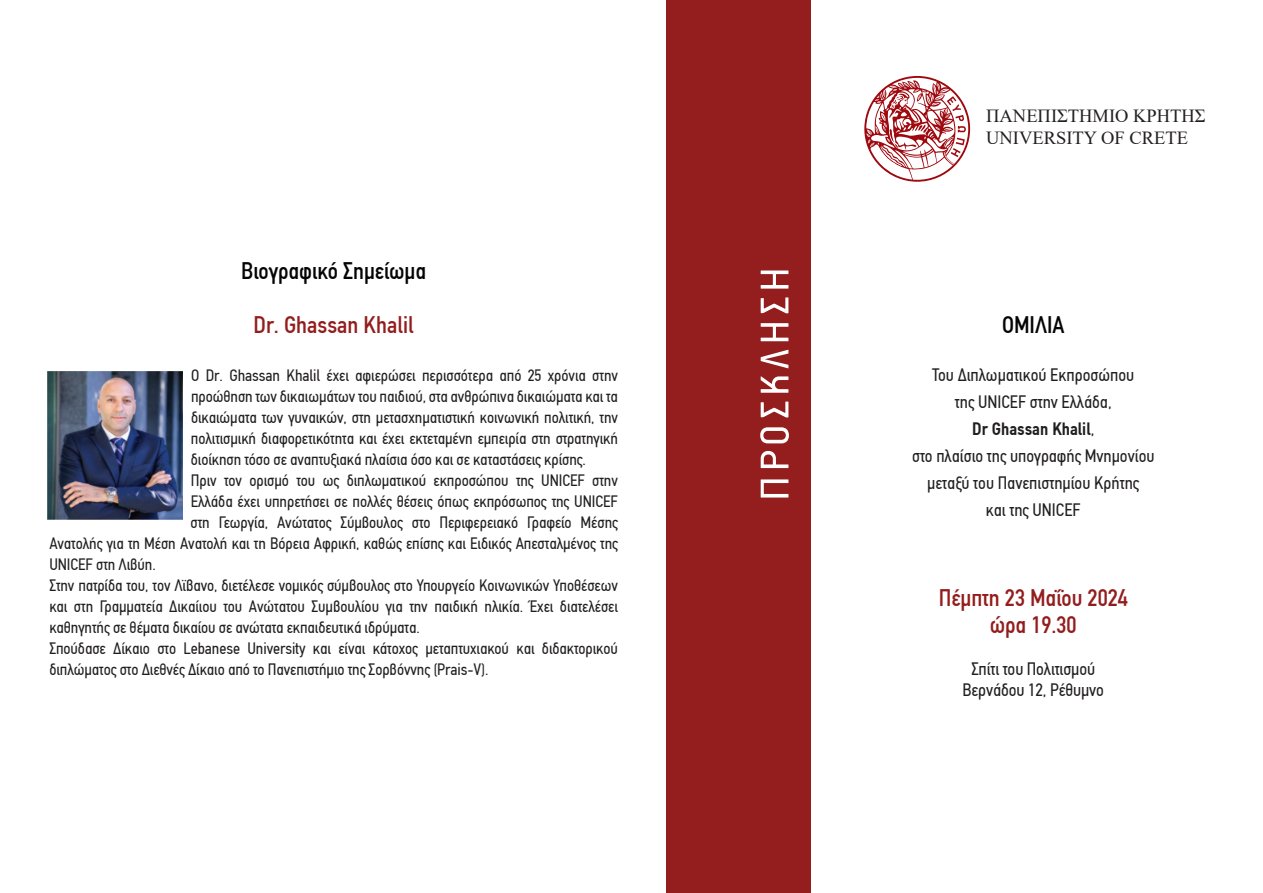
<style>
.page{position:relative;width:1263px;height:893px;background:#fff}
.page>*{position:absolute;margin:0;border:0;box-sizing:border-box;transform-origin:0 0}
.t1{font:500 condensed 24px/27px "PF Din Text";color:#931d1d;text-align:center}
.t2{font:500 condensed 24px "PF Din Text";color:#040504}
.t3{font:18.45px/22.2px "Times New Roman";color:#231f20}
.t4{font:18px/27px "PF Din Text Condensed";color:#211e1e;text-align:center}
.t5{font:16.5px "PF Din Text Condensed";letter-spacing:-.005em;color:#211e1e}
.s1{font-weight:700}
</style>
<div class="page">
<div style="left:666px;top:0;width:144px;height:893px;background:#931e1d"></div>
<svg style="left:761px;top:479px;width:27px;height:19px"></svg>
<svg style="left:761px;top:451px;width:27px;height:17px"></svg>
<svg style="left:760px;top:427px;width:29px;height:16px"></svg>
<svg style="left:761px;top:402px;width:27px;height:15px"></svg>
<svg style="left:761px;top:376px;width:27px;height:17px"></svg>
<svg style="left:761px;top:350px;width:27px;height:18px"></svg>
<svg style="left:761px;top:323px;width:27px;height:18px"></svg>
<svg style="left:761px;top:297px;width:27px;height:16px"></svg>
<svg style="left:761px;top:270px;width:27px;height:19px"></svg>
<img style="left:48px;top:372px;width:134px;height:148px">
<svg style="left:864px;top:76px;width:106px;height:106px"></svg>
<h1 class="t2" style="left:241px;top:257px;width:187px">Βιογραφικό Σηµείωµα</h1>
<h1 class="t1" style="left:254px;top:311px;width:162px">Dr. Ghassan Khalil</h1>
<p class="t5" style="left:191px;top:366px;width:428px">Ο Dr. Ghassan Khalil έχει αφιερώσει περισσότερα από 25 χρόνια στην</p>
<p class="t5" style="left:191px;top:387px;width:428px">προώθηση των δικαιωµάτων του παιδιού, στα ανθρώπινα δικαιώµατα και τα</p>
<p class="t5" style="left:191px;top:408px;width:428px">δικαιώµατα των γυναικών, στη µετασχηµατιστική κοινωνική πολιτική, την</p>
<p class="t5" style="left:191px;top:429px;width:428px">πολιτισµική διαφορετικότητα και έχει εκτεταµένη εµπειρία στη στρατηγική</p>
<p class="t5" style="left:191px;top:450px;width:397px">διοίκηση τόσο σε αναπτυξιακά πλαίσια όσο και σε καταστάσεις κρίσης.</p>
<p class="t5" style="left:191px;top:471px;width:429px">Πριν τον ορισµό του ως διπλωµατικού εκπροσώπου της UNICEF στην</p>
<p class="t5" style="left:191px;top:492px;width:429px">Ελλάδα έχει υπηρετήσει σε πολλές θέσεις όπως εκπρόσωπος της UNICEF</p>
<p class="t5" style="left:191px;top:513px;width:429px">στη Γεωργία, Ανώτατος Σύµβουλος στο Περιφερειακό Γραφείο Μέσης</p>
<p class="t5" style="left:49px;top:534px;width:570px">Ανατολής για τη Μέση Ανατολή και τη Βόρεια Αφρική, καθώς επίσης και Ειδικός Απεσταλµένος της</p>
<p class="t5" style="left:49px;top:555px;width:108px">UNICEF στη Λιβύη.</p>
<p class="t5" style="left:49px;top:576px;width:570px">Στην πατρίδα του, τον Λϊβανο, διετέλεσε νοµικός σύµβουλος στο Υπουργείο Κοινωνικών Υποθέσεων</p>
<p class="t5" style="left:49px;top:597px;width:570px">και στη Γραµµατεία Δικαίιου του Ανώτατου Συµβουλίου για την παιδική ηλικία. Έχει διατελέσει</p>
<p class="t5" style="left:49px;top:618px;width:372px">καθηγητής σε θέµατα δικαίου σε ανώτατα εκπαιδευτικά ιδρύµατα.</p>
<p class="t5" style="left:49px;top:639px;width:570px">Σπούδασε Δίκαιο στο Lebanese University και είναι κάτοχος µεταπτυχιακού και διδακτορικού</p>
<p class="t5" style="left:49px;top:660px;width:441px">διπλώµατος στο Διεθνές Δίκαιο από το Πανεπιστήµιο της Σορβόννης (Prais-V).</p>
<p class="t3" style="left:986px;top:104px;width:221px">ΠΑΝΕΠΙΣΤΗΜΙΟ ΚΡΗΤΗΣ<br>UNIVERSITY OF CRETE</p>
<h1 class="t2" style="left:1002px;top:311px;width:64px">ΟΜΙΛΙΑ</h1>
<p class="t4" style="left:912px;top:361px;width:244px">Του Διπλωµατικού Εκπροσώπου<br>της UNICEF στην Ελλάδα,<br><span class="s1">Dr Ghassan Khalil</span>,<br>στο πλαίσιο της υπογραφής Μνηµονίου µεταξύ του Πανεπιστηµίου Κρήτης<br>και της UNICEF</p>
<h1 class="t1" style="left:939px;top:584px;width:191px">Πέµπτη 23 Μαΐου 2024 ώρα 19.30</h1>
<p class="t4" style="left:962px;top:658px;width:143px;line-height:21px">Σπίτι του Πολιτισµού<br>Βερνάδου 12, Ρέθυµνο</p>
</div>
